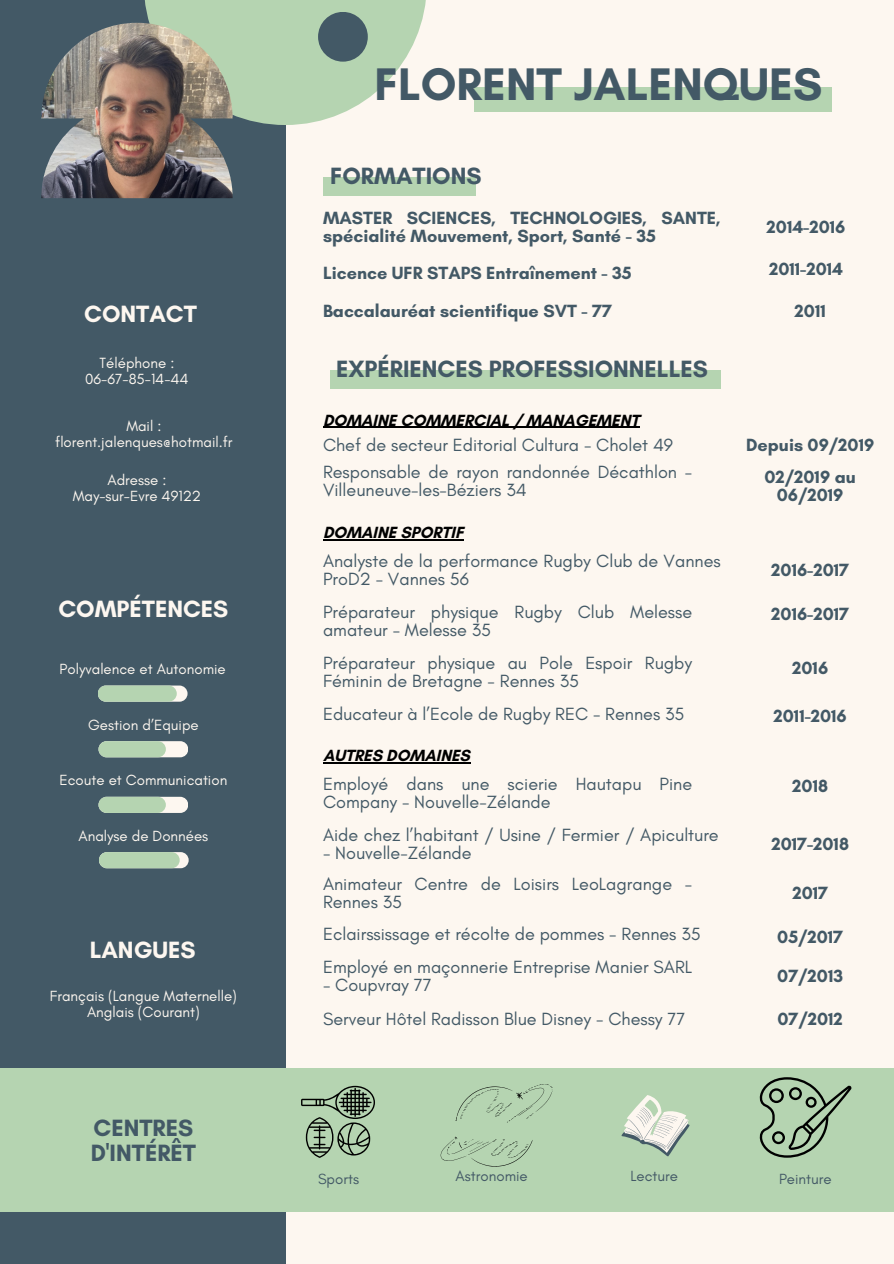
<style>
.page{position:relative;width:894px;height:1264px;background:#fff}
.page>*{position:absolute;margin:0;border:0;box-sizing:border-box;transform-origin:0 0}
.t1{font:700 46.5px "Glacial Indifference";color:#435966}
.t2{font:700 24px/24.8px "Glacial Indifference";color:#435966}
.t3{font:700 24px "Glacial Indifference";color:#fdf7f0}
.t4{font:18px/18px "Glacial Indifference";color:#435966}
.t5{font:700 18px/18px "Glacial Indifference";color:#435966}
.t6{font:700 16.5px "Glacial Indifference";color:#000}
.t7{font:15px "Glacial Indifference";color:#fdf7f0}
.t8{font:15px "Glacial Indifference";color:#435966}
</style>
<div class="page">
<div style="left:0;top:0;width:893px;height:1263px;background:#fdf7f0"></div>
<div style="left:0;top:0;width:285px;height:1263px;background:#435966"></div>
<svg style="left:144px;top:0;width:282px;height:125px"></svg>
<img style="left:41px;top:23px;width:191px;height:175px">
<div style="left:474px;top:87px;width:357px;height:25px;background:#b5d4b1"></div>
<div style="left:323px;top:177px;width:152px;height:19px;background:#b5d4b1"></div>
<div style="left:330px;top:370px;width:390px;height:18px;background:#b5d4b1"></div>
<div style="left:0;top:1068px;width:893px;height:143px;background:#b5d4b1"></div>
<div style="left:98px;top:685px;width:89px;height:16px;background:#fdf7f0;border-radius:8px"></div>
<div style="left:98px;top:685px;width:79px;height:16px;background:#b5d4b1;border-radius:8px"></div>
<div style="left:98px;top:741px;width:90px;height:16px;background:#fdf7f0;border-radius:8px"></div>
<div style="left:98px;top:741px;width:68px;height:16px;background:#b5d4b1;border-radius:8px"></div>
<div style="left:98px;top:796px;width:90px;height:17px;background:#fdf7f0;border-radius:8px"></div>
<div style="left:98px;top:796px;width:68px;height:17px;background:#b5d4b1;border-radius:8px"></div>
<div style="left:99px;top:852px;width:90px;height:16px;background:#fdf7f0;border-radius:8px"></div>
<div style="left:99px;top:852px;width:81px;height:16px;background:#b5d4b1;border-radius:8px"></div>
<svg style="left:621px;top:1095px;width:68px;height:62px"></svg>
<div style="left:318px;top:12px;width:50px;height:50px;background:#435966;border-radius:50%"></div>
<svg style="left:301px;top:1085px;width:74px;height:72px"></svg>
<svg style="left:759px;top:1077px;width:92px;height:80px"></svg>
<svg style="left:440px;top:1084px;width:112px;height:82px"></svg>
<hr style="left:323px;top:427px;width:316px;height:1px;background:#000">
<hr style="left:323px;top:539px;width:140px;height:1px;background:#000">
<hr style="left:323px;top:762px;width:147px;height:1px;background:#000">
<p class="t3" style="left:84px;top:299px;width:114px">CONTACT</p>
<p class="t7" style="left:100px;top:354px;width:76px">Téléphone :</p>
<p class="t7" style="left:85px;top:370px;width:105px">06-67-85-14-44</p>
<p class="t7" style="left:126px;top:417px;width:37px">Mail :</p>
<p class="t7" style="left:55px;top:433px;width:179px">florent.jalenques@hotmail.fr</p>
<p class="t7" style="left:107px;top:471px;width:60px">Adresse :</p>
<p class="t7" style="left:73px;top:487px;width:130px">May-sur-Evre 49122</p>
<p class="t3" style="left:58px;top:594px;width:171px">COMPÉTENCES</p>
<p class="t7" style="left:60px;top:660px;width:168px">Polyvalence et Autonomie</p>
<p class="t7" style="left:88px;top:715px;width:112px">Gestion d’Equipe</p>
<p class="t7" style="left:59px;top:771px;width:169px">Ecoute et Communication</p>
<p class="t7" style="left:78px;top:826px;width:131px">Analyse de Données</p>
<p class="t3" style="left:90px;top:935px;width:107px">LANGUES</p>
<p class="t7" style="left:50px;top:986px;width:188px">Français (Langue Maternelle)</p>
<p class="t7" style="left:87px;top:1002px;width:114px">Anglais (Courant)</p>
<p class="t2" style="left:91px;top:1115px;width:107px">CENTRES<br>D'INTÉRÊT</p>
<p class="t1" style="left:374px;top:56px;width:449px">FLORENT JALENQUES</p>
<p class="t2" style="left:330px;top:163px;width:153px">FORMATIONS</p>
<p class="t5" style="left:323px;top:209px;width:399px">MASTER SCIENCES, TECHNOLOGIES, SANTE, spécialité Mouvement, Sport, Santé - 35</p>
<p class="t5" style="left:766px;top:218px;width:80px">2014-2016</p>
<p class="t5" style="left:323px;top:264px;width:310px">Licence UFR STAPS Entraînement - 35</p>
<p class="t5" style="left:323px;top:301px;width:290px">Baccalauréat scientifique SVT - 77</p>
<p class="t2" style="left:336px;top:356px;width:373px">EXPÉRIENCES PROFESSIONNELLES</p>
<p class="t6" style="left:323px;top:410px;width:318px">DOMAINE COMMERCIAL / MANAGEMENT</p>
<p class="t4" style="left:323px;top:435px;width:351px">Chef de secteur Editorial Cultura - Cholet 49</p>
<p class="t4" style="left:323px;top:463px;width:370px">Responsable de rayon randonnée Décathlon -<br>Villeuneuve-les-Béziers 34</p>
<p class="t6" style="left:323px;top:522px;width:142px">DOMAINE SPORTIF</p>
<p class="t4" style="left:323px;top:551px;width:399px">Analyste de la performance Rugby Club de Vannes<br>ProD2 - Vannes 56</p>
<p class="t4" style="left:323px;top:602px;width:370px">Préparateur physique Rugby Club Melesse amateur - Melesse 35</p>
<p class="t4" style="left:323px;top:653px;width:370px">Préparateur physique au Pole Espoir Rugby<br>Féminin de Bretagne - Rennes 35</p>
<p class="t4" style="left:323px;top:704px;width:363px">Educateur à l’Ecole de Rugby REC - Rennes 35</p>
<p class="t6" style="left:323px;top:745px;width:148px">AUTRES DOMAINES</p>
<p class="t4" style="left:323px;top:774px;width:370px">Employé dans une scierie Hautapu Pine<br>Company - Nouvelle-Zélande</p>
<p class="t4" style="left:323px;top:825px;width:397px">Aide chez l’habitant / Usine / Fermier / Apiculture</p>
<p class="t4" style="left:323px;top:843px;width:150px">- Nouvelle-Zélande</p>
<p class="t4" style="left:323px;top:874px;width:370px">Animateur Centre de Loisirs LeoLagrange -<br>Rennes 35</p>
<p class="t4" style="left:323px;top:925px;width:379px">Eclairssissage et récolte de pommes - Rennes 35</p>
<p class="t4" style="left:323px;top:958px;width:370px">Employé en maçonnerie Entreprise Manier SARL</p>
<p class="t4" style="left:323px;top:976px;width:110px">- Coupvray 77</p>
<p class="t4" style="left:323px;top:1010px;width:363px">Serveur Hôtel Radisson Blue Disney - Chessy 77</p>
<p class="t5" style="left:768px;top:259px;width:75px">2011-2014</p>
<p class="t5" style="left:794px;top:301px;width:33px">2011</p>
<p class="t5" style="left:745px;top:435px;width:130px">Depuis 09/2019</p>
<p class="t5" style="left:764px;top:467px;width:93px;text-align:center">02/2019 au<br>06/2019</p>
<p class="t5" style="left:771px;top:560px;width:79px">2016-2017</p>
<p class="t5" style="left:771px;top:604px;width:79px">2016-2017</p>
<p class="t5" style="left:792px;top:658px;width:37px">2016</p>
<p class="t5" style="left:773px;top:706px;width:75px">2011-2016</p>
<p class="t5" style="left:792px;top:776px;width:37px">2018</p>
<p class="t5" style="left:771px;top:834px;width:79px">2017-2018</p>
<p class="t5" style="left:792px;top:883px;width:37px">2017</p>
<p class="t5" style="left:777px;top:927px;width:67px">05/2017</p>
<p class="t5" style="left:777px;top:967px;width:67px">07/2013</p>
<p class="t5" style="left:777px;top:1010px;width:67px">07/2012</p>
<p class="t8" style="left:318px;top:1169px;width:43px">Sports</p>
<p class="t8" style="left:455px;top:1166px;width:74px">Astronomie</p>
<p class="t8" style="left:630px;top:1166px;width:49px">Lecture</p>
<p class="t8" style="left:778px;top:1169px;width:54px">Peinture</p>
</div>
